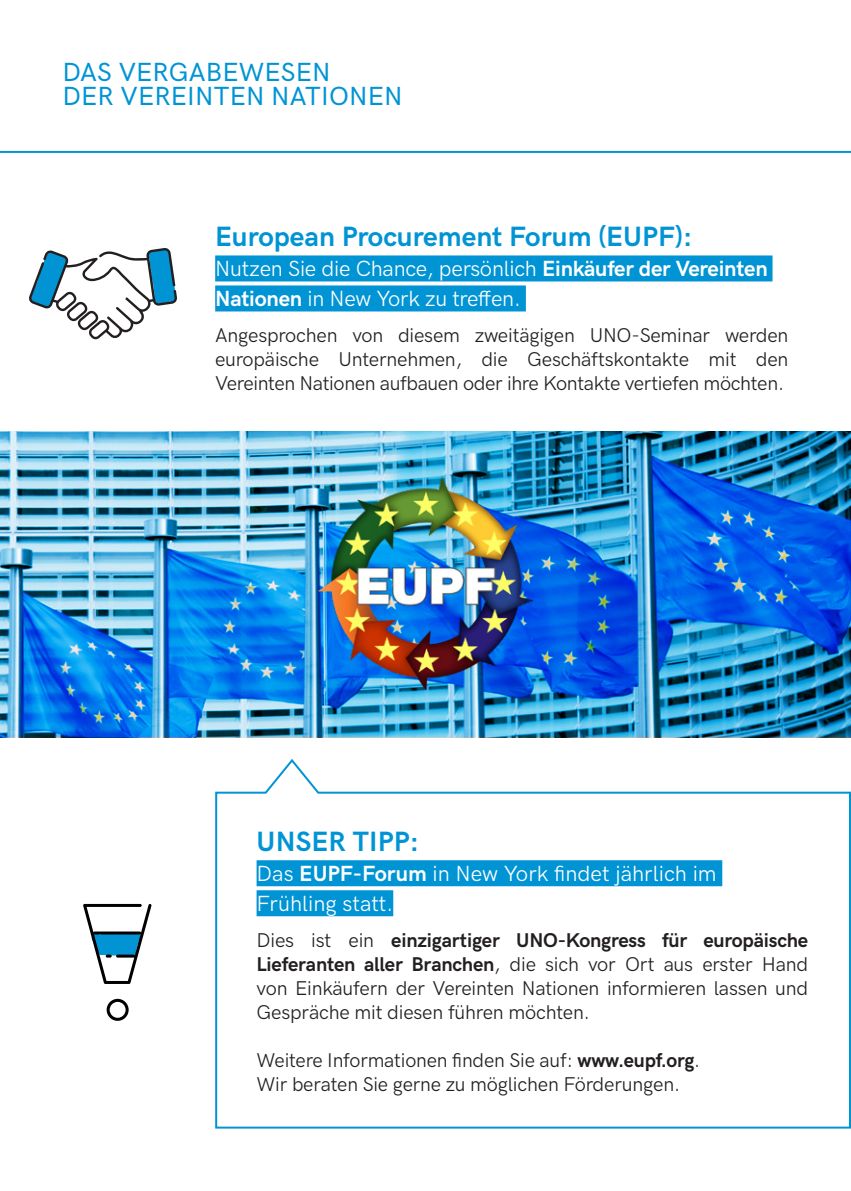
<style>
.page{position:relative;width:851px;height:1191px;background:#fff}
.page>*{position:absolute;margin:0;border:0;box-sizing:border-box;transform-origin:0 0}
.Überschrift_blue{font:700 28px "HK Grotesk";color:#0094d5}
.t1{font:500 26.4px/24.4px "HK Grotesk";letter-spacing:.005em;color:#0094d5}
.Subtext_Unterstriche{font:22px/30px "HK Grotesk";letter-spacing:-.01em;color:#fff}
.Fließtext{font:22px/30px "HK Grotesk";color:#fff}
.Fließtext-2{font:20px/24px "HK Grotesk";letter-spacing:-.01em;color:#231f20;text-align:justify}
.s1{font-weight:700}
</style>
<div class="page">
<hr style="left:0;top:151px;width:850px;height:2px;background:#0094d5">
<svg style="left:215px;top:759px;width:635px;height:370px"></svg>
<div style="left:256px;top:860px;width:466px;height:26px;background:#0094d5"></div>
<div style="left:256px;top:890px;width:137px;height:26px;background:#0094d5"></div>
<div style="left:215px;top:255px;width:557px;height:26px;background:#0094d5"></div>
<div style="left:215px;top:285px;width:311px;height:26px;background:#0094d5"></div>
<img style="left:0;top:431px;width:850px;height:306px">
<img style="left:318px;top:476px;width:214px;height:214px">
<svg style="left:29px;top:248px;width:148px;height:91px"></svg>
<svg style="left:107px;top:998px;width:22px;height:22px"></svg>
<svg style="left:83px;top:904px;width:69px;height:80px"></svg>
<p class="t1" style="left:62px;top:58px;width:341px">DAS VERGABEWESEN<br>DER VEREINTEN NATIONEN</p>
<p class="Überschrift_blue" style="left:215px;top:216px;width:478px">European Procurement Forum (EUPF):</p>
<p class="Subtext_Unterstriche" style="left:215px;top:252px;width:554px">Nutzen Sie die Chance, persönlich <span class="s1">Einkäufer der Vereinten<br>Nationen</span> in New York zu treffen.</p>
<p class="Fließtext-2" style="left:215px;top:321px;width:574px">Angesprochen von diesem zweitägigen UNO-Seminar werden europäische Unternehmen, die Geschäftskontakte mit den Vereinten Nationen aufbauen oder ihre Kontakte vertiefen möchten.</p>
<p class="Überschrift_blue" style="left:256px;top:820px;width:164px">UNSER TIPP:</p>
<p class="Fließtext" style="left:256px;top:857px;width:461px">Das <span class="s1">EUPF-Forum</span> in New York findet jährlich im<br>Frühling statt.</p>
<p class="Fließtext-2" style="left:256px;top:926px;width:553px">Dies ist ein <span class="s1">einzigartiger UNO-Kongress für europäische Lieferanten aller Branchen</span>, die sich vor Ort aus erster Hand von Einkäufern der Vereinten Nationen informieren lassen und Gespräche mit diesen führen möchten.</p>
<p class="Fließtext-2" style="left:256px;top:1046px;width:445px">Weitere Informationen finden Sie auf: <span class="s1">www.eupf.org</span>.</p>
<p class="Fließtext-2" style="left:256px;top:1070px;width:425px">Wir beraten Sie gerne zu möglichen Förderungen.</p>
</div>
